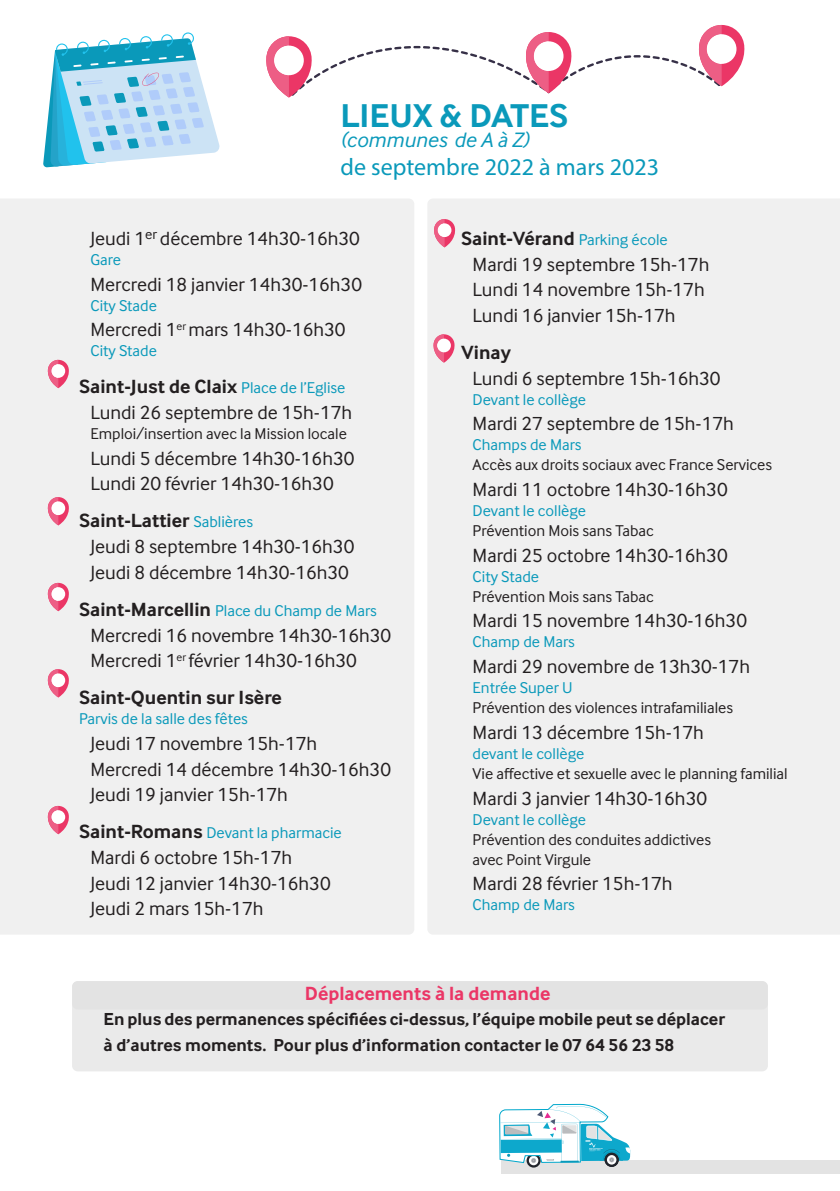
<style>
.page{position:relative;width:840px;height:1191px;background:#fff}
.page>*{position:absolute;margin:0;border:0;box-sizing:border-box;transform-origin:0 0}
.t1{font:700 34.2px "Inter Face";color:#0a99ba}
.t2{font:24px "Myriad Pro";color:#0a99ba}
.t3{font:italic 21.6px "Inter Face";color:#0a99ba}
.t4{font:19.8px "Inter Face";color:#231f20}
.t5{font:700 19.8px "Inter Face";color:#231f20}
.t6{font:700 19.8px "Inter Face";color:#eb3666}
.t7{font:700 18px/26px "Inter Face";color:#231f20}
.t8{font:16.2px/20px "Inter Face";color:#231f20}
.t9{font:16.2px "Inter Face";color:#0a99ba}
.s1{font-weight:400;font-size:16.2px;color:#0a99ba}
.s2{font-weight:700;font-size:19.8px;color:#231f20}
.s3{color:#0a99ba}
</style>
<div class="page">
<div style="left:0;top:199px;width:414px;height:735px;background:#f0f0f0"></div>
<div style="left:428px;top:199px;width:411px;height:735px;background:#f0f0f0"></div>
<svg style="left:43px;top:32px;width:177px;height:135px"></svg>
<div style="left:501px;top:1160px;width:338px;height:13px;background:#e3e3e3"></div>
<svg style="left:47px;top:360px;width:23px;height:28px"></svg>
<svg style="left:47px;top:497px;width:23px;height:28px"></svg>
<svg style="left:47px;top:806px;width:23px;height:28px"></svg>
<svg style="left:47px;top:583px;width:23px;height:28px"></svg>
<svg style="left:266px;top:25px;width:479px;height:73px"></svg>
<div style="left:72px;top:981px;width:695px;height:90px;background:#eaeaea;border-radius:6px"></div>
<svg style="left:47px;top:669px;width:23px;height:28px"></svg>
<div style="left:72px;top:981px;width:695px;height:28px;background:#e3e3e3;border-radius:6px"></div>
<svg style="left:433px;top:219px;width:22px;height:28px"></svg>
<svg style="left:432px;top:334px;width:23px;height:29px"></svg>
<svg style="left:526px;top:1153px;width:14px;height:14px"></svg>
<svg style="left:528px;top:1155px;width:10px;height:10px"></svg>
<svg style="left:604px;top:1152px;width:14px;height:15px"></svg>
<div style="left:606px;top:1155px;width:10px;height:9px;background:#fff;border-radius:50%"></div>
<svg style="left:499px;top:1103px;width:132px;height:60px"></svg>
<p class="t1" style="left:340px;top:96px;width:229px">LIEUX &amp; DATES</p>
<p class="t3" style="left:340px;top:128px;width:190px">(communes de A à Z)</p>
<p class="t2" style="left:340px;top:153px;width:320px">de septembre 2022 à mars 2023</p>
<p class="t4" style="left:90px;top:227px;width:271px">Jeudi 1<sup>er</sup> décembre 14h30-16h30</p>
<p class="t9" style="left:90px;top:250px;width:32px">Gare</p>
<p class="t4" style="left:90px;top:273px;width:273px">Mercredi 18 janvier 14h30-16h30</p>
<p class="t9" style="left:90px;top:296px;width:68px">City Stade</p>
<p class="t4" style="left:90px;top:318px;width:256px">Mercredi 1<sup>er</sup> mars 14h30-16h30</p>
<p class="t9" style="left:90px;top:342px;width:68px">City Stade</p>
<p class="t5" style="left:79px;top:375px;width:267px">Saint-Just de Claix <span class="s1">Place de l’Eglise</span></p>
<p class="t4" style="left:90px;top:401px;width:263px">Lundi 26 septembre de 15h-17h</p>
<p class="t8" style="left:90px;top:423px;width:258px">Emploi/insertion avec la Mission locale</p>
<p class="t4" style="left:90px;top:447px;width:265px">Lundi 5 décembre 14h30-16h30</p>
<p class="t4" style="left:90px;top:472px;width:244px">Lundi 20 février 14h30-16h30</p>
<p class="t5" style="left:79px;top:509px;width:175px">Saint-Lattier <span class="s1">Sablières</span></p>
<p class="t4" style="left:90px;top:535px;width:265px">Jeudi 8 septembre 14h30-16h30</p>
<p class="t4" style="left:90px;top:561px;width:260px">Jeudi 8 décembre 14h30-16h30</p>
<p class="t9" style="left:79px;top:601px;width:299px"><span class="s2">Saint-Marcellin</span> Place du Champ de Mars</p>
<p class="t4" style="left:90px;top:623px;width:302px">Mercredi 16 novembre 14h30-16h30</p>
<p class="t4" style="left:90px;top:649px;width:268px">Mercredi 1<sup>er</sup> février 14h30-16h30</p>
<p class="t5" style="left:79px;top:686px;width:204px">Saint-Quentin sur Isère</p>
<p class="t9" style="left:79px;top:709px;width:170px">Parvis de la salle des fêtes</p>
<p class="t4" style="left:90px;top:732px;width:228px">Jeudi 17 novembre 15h-17h</p>
<p class="t4" style="left:90px;top:757px;width:302px">Mercredi 14 décembre 14h30-16h30</p>
<p class="t4" style="left:90px;top:783px;width:199px">Jeudi 19 janvier 15h-17h</p>
<p class="t9" style="left:79px;top:823px;width:264px"><span class="s2">Saint-Romans</span> Devant la pharmacie</p>
<p class="t4" style="left:90px;top:846px;width:203px">Mardi 6 octobre 15h-17h</p>
<p class="t4" style="left:90px;top:871px;width:241px">Jeudi 12 janvier 14h30-16h30</p>
<p class="t4" style="left:90px;top:897px;width:174px">Jeudi 2 mars 15h-17h</p>
<p class="t5" style="left:461px;top:227px;width:208px">Saint-Vérand <span class="s1">Parking école</span></p>
<p class="t4" style="left:472px;top:253px;width:238px">Mardi 19 septembre 15h-17h</p>
<p class="t4" style="left:472px;top:278px;width:233px">Lundi 14 novembre 15h-17h</p>
<p class="t4" style="left:472px;top:304px;width:204px">Lundi 16 janvier 15h-17h</p>
<p class="t5" style="left:461px;top:341px;width:51px">Vinay</p>
<p class="t4" style="left:472px;top:367px;width:249px">Lundi 6 septembre 15h-16h30</p>
<p class="t9" style="left:472px;top:390px;width:115px">Devant le collège</p>
<p class="t4" style="left:472px;top:412px;width:262px">Mardi 27 septembre de 15h-17h</p>
<p class="t9" style="left:472px;top:436px;width:110px">Champs de Mars</p>
<p class="t8" style="left:472px;top:455px;width:301px">Accès aux droits sociaux avec France Services</p>
<p class="t4" style="left:472px;top:478px;width:256px">Mardi 11 octobre 14h30-16h30</p>
<p class="t8" style="left:472px;top:500px;width:182px"><span class="s3">Devant le collège<br></span>Prévention Mois sans Tabac</p>
<p class="t4" style="left:472px;top:544px;width:256px">Mardi 25 octobre 14h30-16h30</p>
<p class="t8" style="left:472px;top:566px;width:182px"><span class="s3">City Stade<br></span>Prévention Mois sans Tabac</p>
<p class="t4" style="left:472px;top:609px;width:276px">Mardi 15 novembre 14h30-16h30</p>
<p class="t9" style="left:472px;top:633px;width:104px">Champ de Mars</p>
<p class="t4" style="left:472px;top:655px;width:279px">Mardi 29 novembre de 13h30-17h</p>
<p class="t8" style="left:472px;top:677px;width:262px"><span class="s3">Entrée Super U<br></span>Prévention des violences intrafamiliales</p>
<p class="t4" style="left:472px;top:721px;width:233px">Mardi 13 décembre 15h-17h</p>
<p class="t8" style="left:472px;top:743px;width:316px"><span class="s3">devant le collège<br></span>Vie affective et sexuelle avec le planning familial</p>
<p class="t4" style="left:472px;top:786px;width:236px">Mardi 3 janvier 14h30-16h30</p>
<p class="t8" style="left:472px;top:809px;width:240px"><span class="s3">Devant le collège<br></span>Prévention des conduites addictives avec Point Virgule</p>
<p class="t4" style="left:472px;top:872px;width:201px">Mardi 28 février 15h-17h</p>
<p class="t9" style="left:472px;top:895px;width:104px">Champ de Mars</p>
<p class="t6" style="left:305px;top:982px;width:247px">Déplacements à la demande</p>
<p class="t7" style="left:103px;top:1006px;width:622px">En plus des permanences spécifiées ci-dessus, l’équipe mobile peut se déplacer à d’autres moments. Pour plus d’information contacter le 07 64 56 23 58</p>
</div>
